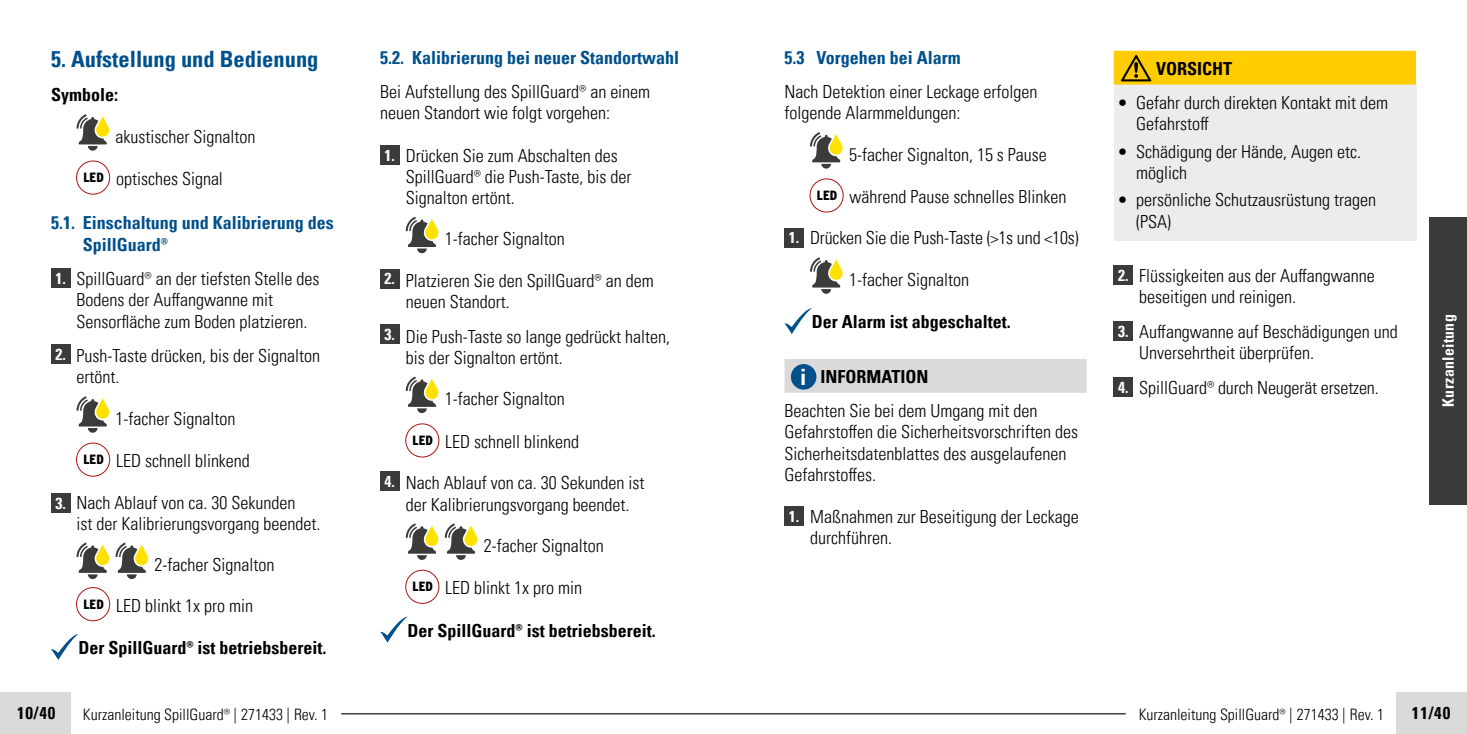
<style>
.page{position:relative;width:1467px;height:734px;background:#fff}
.page>*{position:absolute;margin:0;border:0;box-sizing:border-box;transform-origin:0 0}
.t1{font:700 condensed 22.5px "Univers LT Pro";color:#00508c}
.t2{font:300 condensed 18px/21.2px "Univers LT Pro";color:#000}
.t3{font:700 condensed 18px "Univers LT Pro";color:#000}
.t4{font:700 condensed 18px/22.5px "Univers LT Pro";color:#00508c}
.t5{font:700 condensed 16.88px "Univers LT Pro";letter-spacing:.05em;color:#000}
.t6{font:300 condensed 15.75px "Univers LT Pro";color:#000}
.t7{font:700 condensed 15.75px "Univers LT Pro";letter-spacing:.02em;color:#fff}
.s1{font-weight:700;font-size:15.75px;color:#fff}
.s2{font-weight:700;font-size:22.5px;color:#fff}
.s3{font-weight:700}
</style>
<div class="page">
<div style="left:0;top:691px;width:71px;height:42px;background:#dadada"></div>
<div style="left:1397px;top:691px;width:70px;height:42px;background:#dadada"></div>
<hr style="left:341px;top:713px;width:785px;height:1px;background:#000">
<div style="left:1429px;top:217px;width:38px;height:287px;background:#3b3b3a"></div>
<div style="left:1114px;top:83px;width:302px;height:158px;background:#ececed"></div>
<svg style="left:77px;top:114px;width:33px;height:37px"></svg>
<div style="left:76px;top:160px;width:34px;height:34px;border:1px solid #a81511;border-radius:50%"></div>
<div style="left:51px;top:269px;width:19px;height:19px;background:#3b3b3a"></div>
<div style="left:51px;top:344px;width:19px;height:19px;background:#3b3b3a"></div>
<svg style="left:77px;top:396px;width:33px;height:36px"></svg>
<div style="left:76px;top:442px;width:34px;height:34px;border:1px solid #a81511;border-radius:50%"></div>
<div style="left:51px;top:493px;width:19px;height:20px;background:#3b3b3a"></div>
<svg style="left:77px;top:542px;width:33px;height:37px"></svg>
<svg style="left:116px;top:542px;width:33px;height:37px"></svg>
<div style="left:76px;top:587px;width:34px;height:34px;border:1px solid #a81511;border-radius:50%"></div>
<svg style="left:51px;top:634px;width:27px;height:26px"></svg>
<div style="left:380px;top:146px;width:19px;height:19px;background:#3b3b3a"></div>
<svg style="left:406px;top:217px;width:33px;height:36px"></svg>
<div style="left:380px;top:269px;width:19px;height:19px;background:#3b3b3a"></div>
<div style="left:380px;top:325px;width:19px;height:19px;background:#3b3b3a"></div>
<svg style="left:406px;top:376px;width:33px;height:37px"></svg>
<div style="left:405px;top:423px;width:34px;height:34px;border:1px solid #a81511;border-radius:50%"></div>
<div style="left:380px;top:471px;width:19px;height:19px;background:#3b3b3a"></div>
<svg style="left:406px;top:523px;width:33px;height:37px"></svg>
<svg style="left:445px;top:523px;width:33px;height:37px"></svg>
<div style="left:405px;top:569px;width:34px;height:34px;border:1px solid #a81511;border-radius:50%"></div>
<svg style="left:380px;top:616px;width:28px;height:26px"></svg>
<div style="left:784px;top:359px;width:303px;height:34px;background:#dadada"></div>
<svg style="left:810px;top:132px;width:33px;height:36px"></svg>
<div style="left:810px;top:178px;width:34px;height:34px;border:1px solid #a81511;border-radius:50%"></div>
<div style="left:784px;top:228px;width:20px;height:19px;background:#3b3b3a"></div>
<svg style="left:810px;top:257px;width:33px;height:37px"></svg>
<svg style="left:784px;top:308px;width:28px;height:26px"></svg>
<div style="left:791px;top:364px;width:25px;height:25px;background:#00508c;border-radius:50%"></div>
<div style="left:784px;top:506px;width:20px;height:19px;background:#3b3b3a"></div>
<div style="left:1114px;top:51px;width:302px;height:34px;background:#fc0"></div>
<svg style="left:1121px;top:54px;width:31px;height:28px"></svg>
<div style="left:1114px;top:265px;width:19px;height:20px;background:#3b3b3a"></div>
<div style="left:1114px;top:321px;width:19px;height:19px;background:#3b3b3a"></div>
<div style="left:1114px;top:377px;width:19px;height:19px;background:#3b3b3a"></div>
<p class="t1" style="left:51px;top:46px;width:269px">5. Aufstellung und Bedienung</p>
<p class="t3" style="left:51px;top:84px;width:68px">Symbole:</p>
<p class="t2" style="left:116px;top:125px;width:141px">akustischer Signalton</p>
<p class="t2" style="left:83px;top:167px;width:141px"><sup>LED</sup> optisches Signal</p>
<p class="t4" style="left:83px;top:211px;width:252px;text-indent:-32px">5.1. Einschaltung und Kalibrierung des<br>SpillGuard®</p>
<p class="t2" style="left:77px;top:267px;width:245px;text-indent:-21px"><span class="s1">1.</span> SpillGuard® an der tiefsten Stelle des<br>Bodens der Auffangwanne mit<br>Sensorfläche zum Boden platzieren.</p>
<p class="t2" style="left:77px;top:344px;width:245px;text-indent:-21px"><span class="s1">2.</span> Push-Taste drücken, bis der Signalton ertönt.</p>
<p class="t2" style="left:116px;top:407px;width:121px">1-facher Signalton</p>
<p class="t2" style="left:83px;top:449px;width:168px"><sup>LED</sup> LED schnell blinkend</p>
<p class="t2" style="left:77px;top:490px;width:245px;text-indent:-21px"><span class="s1">3.</span> Nach Ablauf von ca. 30 Sekunden<br>ist der Kalibrierungsvorgang beendet.</p>
<p class="t2" style="left:155px;top:553px;width:121px">2-facher Signalton</p>
<p class="t2" style="left:83px;top:593px;width:171px"><sup>LED</sup> LED blinkt 1x pro min</p>
<p class="t3" style="left:78px;top:636px;width:250px">Der SpillGuard® ist betriebsbereit.</p>
<p class="t4" style="left:380px;top:46px;width:300px">5.2. Kalibrierung bei neuer Standortwahl</p>
<p class="t2" style="left:380px;top:80px;width:272px">Bei Aufstellung des SpillGuard® an einem neuen Standort wie folgt vorgehen:</p>
<p class="t2" style="left:406px;top:144px;width:227px;text-indent:-21px"><span class="s1">1.</span> Drücken Sie zum Abschalten des<br>SpillGuard® die Push-Taste, bis der<br>Signalton ertönt.</p>
<p class="t2" style="left:445px;top:227px;width:121px">1-facher Signalton</p>
<p class="t2" style="left:406px;top:269px;width:250px;text-indent:-21px"><span class="s1">2.</span> Platzieren Sie den SpillGuard® an dem neuen Standort.</p>
<p class="t2" style="left:406px;top:324px;width:266px;text-indent:-21px"><span class="s1">3.</span> Die Push-Taste so lange gedrückt halten, bis der Signalton ertönt.</p>
<p class="t2" style="left:445px;top:387px;width:121px">1-facher Signalton</p>
<p class="t2" style="left:413px;top:430px;width:168px"><sup>LED</sup> LED schnell blinkend</p>
<p class="t2" style="left:385px;top:471px;width:262px;text-align:center"><span class="s1">4.</span> Nach Ablauf von ca. 30 Sekunden ist der Kalibrierungsvorgang beendet.</p>
<p class="t2" style="left:484px;top:534px;width:121px">2-facher Signalton</p>
<p class="t2" style="left:413px;top:576px;width:171px"><sup>LED</sup> LED blinkt 1x pro min</p>
<p class="t3" style="left:408px;top:619px;width:250px">Der SpillGuard® ist betriebsbereit.</p>
<p class="t4" style="left:784px;top:46px;width:178px">5.3 Vorgehen bei Alarm</p>
<p class="t2" style="left:784px;top:80px;width:254px">Nach Detektion einer Leckage erfolgen folgende Alarmmeldungen:</p>
<p class="t2" style="left:849px;top:143px;width:199px">5-facher Signalton, 15 s Pause</p>
<p class="t2" style="left:817px;top:185px;width:251px"><sup>LED</sup> während Pause schnelles Blinken</p>
<p class="t2" style="left:789px;top:226px;width:291px"><span class="s1">1.</span> Drücken Sie die Push-Taste (&gt;1s und &lt;10s)</p>
<p class="t2" style="left:849px;top:268px;width:121px">1-facher Signalton</p>
<p class="t3" style="left:812px;top:310px;width:200px">Der Alarm ist abgeschaltet.</p>
<p class="t2" style="left:784px;top:359px;width:254px;line-height:34px;text-indent:16px"><span class="s2">i</span> <span class="s3">INFORMATION<br></span>Beachten Sie bei dem Umgang mit den</p>
<p class="t2" style="left:784px;top:420px;width:295px">Gefahrstoffen die Sicherheitsvorschriften des<br>Sicherheitsdatenblattes des ausgelaufenen<br>Gefahrstoffes.</p>
<p class="t2" style="left:810px;top:505px;width:270px;text-indent:-21px"><span class="s1">1.</span> Maßnahmen zur Beseitigung der Leckage durchführen.</p>
<p class="t3" style="left:1156px;top:58px;width:78px">VORSICHT</p>
<p class="t2" style="left:1136px;top:91px;width:253px;text-indent:-18px">• Gefahr durch direkten Kontakt mit dem<br>Gefahrstoff</p>
<p class="t2" style="left:1136px;top:140px;width:226px;text-indent:-18px">• Schädigung der Hände, Augen etc. möglich</p>
<p class="t2" style="left:1136px;top:188px;width:241px;text-indent:-18px">• persönliche Schutzausrüstung tragen (PSA)</p>
<p class="t2" style="left:1139px;top:264px;width:237px;text-indent:-21px"><span class="s1">2.</span> Flüssigkeiten aus der Auffangwanne beseitigen und reinigen.</p>
<p class="t2" style="left:1139px;top:320px;width:260px;text-indent:-21px"><span class="s1">3.</span> Auffangwanne auf Beschädigungen und<br>Unversehrtheit überprüfen.</p>
<p class="t2" style="left:1118px;top:376px;width:262px"><span class="s1">4.</span> SpillGuard® durch Neugerät ersetzen.</p>
<p class="t7" style="left:1438px;top:406px;width:94px;rotate:-90deg">Kurzanleitung</p>
<p class="t5" style="left:17px;top:702px;width:40px">10/40</p>
<p class="t6" style="left:83px;top:703px;width:247px">Kurzanleitung SpillGuard® | 271433 | Rev. 1</p>
<p class="t6" style="left:1139px;top:703px;width:247px">Kurzanleitung SpillGuard® | 271433 | Rev. 1</p>
<p class="t5" style="left:1412px;top:702px;width:40px">11/40</p>
</div>
